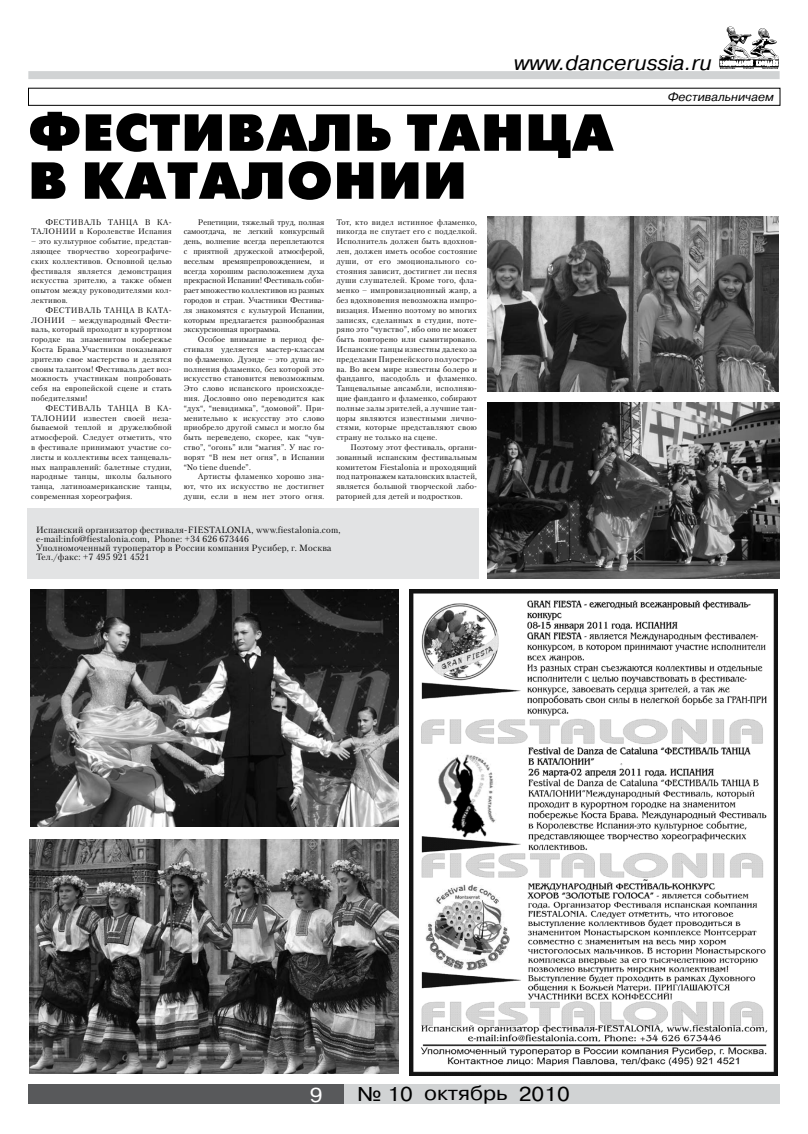
<style>
.page{position:relative;width:808px;height:1134px;background:#fff}
.page>*{position:absolute;margin:0;border:0;box-sizing:border-box;transform-origin:0 0}
.t1{font:52px/48px "Futuris XC";letter-spacing:.025em;color:#000}
.t2{font:italic 21px "Pragmatica C";color:#000}
.t3{font:20px "Pragmatica C";color:#000;scale:1.1 1}
.t4{font:20px "Pragmatica C";color:#fff;scale:1.1 1}
.t5{font:italic 12px "Pragmatica C";color:#000}
.t6{font:9px/9px "Petersburg C";letter-spacing:.02em;color:#000}
.t7{font:8px/9.8px "Petersburg C";letter-spacing:.025em;color:#000;text-align:justify}
</style>
<div class="page">
<div style="left:336px;top:1084px;width:444px;height:20px;background:#d1d3d4"></div>
<div style="left:28px;top:71px;width:752px;height:8px;background:#d1d3d4"></div>
<svg style="left:720px;top:26px;width:58px;height:43px"></svg>
<div style="left:28px;top:1084px;width:316px;height:20px;background:#58595b"></div>
<img style="left:409px;top:590px;width:369px;height:486px">
<img style="left:30px;top:590px;width:368px;height:237px">
<img style="left:488px;top:217px;width:290px;height:175px">
<img style="left:30px;top:839px;width:368px;height:234px">
<img style="left:488px;top:403px;width:292px;height:175px">
<div style="left:27px;top:509px;width:452px;height:70px;background:#e2e3e4"></div>
<h2 class="t2" style="left:514px;top:51px;width:199px">www.dancerussia.ru</h2>
<h1 class="t1" style="left:28px;top:109px;width:196px">ФЕСТИВА</h1>
<h1 class="t1" style="left:28px;top:109px;width:456px;text-indent:280px">ЛЬ ТАНЦА<br>В КАТАЛОНИИ</h1>
<p class="t7" style="left:31px;top:217px;width:142px;text-align:right">ФЕСТИВАЛЬ ТАНЦА В КА-<br>ТАЛОНИИ в Королевстве Испания</p>
<p class="t7" style="left:31px;top:236px;width:142px">– это культурное событие, представ&shy;ляющее творчество хореографиче&shy;ских коллективов. Основной целью фестиваля является демонстрация искусства зрителю, а также обмен опытом между руководителями кол&shy;лективов.</p>
<p class="t7" style="left:31px;top:305px;width:142px;text-indent:14px">ФЕСТИВАЛЬ ТАНЦА В КАТА-ЛОНИИ – международный Фести&shy;валь, который проходит в курортном городке на знаменитом побережье Коста Брава.Участники показывают зрителю свое мастерство и делятся своим талантом! Фестиваль дает воз&shy;можность участникам попробовать себя на европейской сцене и стать победителями!</p>
<p class="t7" style="left:31px;top:403px;width:142px;text-indent:14px">ФЕСТИВАЛЬ ТАНЦА В КА-ТАЛОНИИ известен своей неза&shy;бываемой теплой и дружелюбной атмосферой. Следует отметить, что в фестивале принимают участие со&shy;листы и коллективы всех танцеваль&shy;ных направлений: балетные студии, народные танцы, школы бального танца, латиноамериканские танцы, современная хореография.</p>
<p class="t7" style="left:184px;top:217px;width:142px;text-indent:14px">Репетиции, тяжелый труд, полная самоотдача, не легкий конкурсный день, волнение всегда переплетаются с приятной дружеской атмосферой, веселым времяпрепровождением, и всегда хорошим расположением духа прекрасной Испании! Фестиваль соби&shy;рает множество коллективов из разных городов и стран. Участники Фестива&shy;ля знакомятся с культурой Испании, которым предлагается разнообразная экскурсионная программа.</p>
<p class="t7" style="left:184px;top:334px;width:142px;text-indent:14px">Особое внимание в период фе&shy;стиваля уделяется мастер-классам по фламенко. Дуэнде – это душа ис&shy;полнения фламенко, без которой это искусство становится невозможным.<br>Это слово испанского происхожде&shy;ния. Дословно оно переводится как “дух“, “невидимка”, “домовой”. При&shy;менительно к искусству это слово приобрело другой смысл и могло бы быть переведено, скорее, как “чув&shy;ство”, “огонь” или “магия”. У нас го&shy;ворят “В нем нет огня”, в Испании “No tiene duende”.</p>
<p class="t7" style="left:184px;top:472px;width:142px;text-indent:14px">Артисты фламенко хорошо зна&shy;ют, что их искусство не достигнет души, если в нем нет этого огня.</p>
<p class="t7" style="left:336px;top:217px;width:142px">Тот, кто видел истинное фламенко, никогда не спутает его с подделкой.<br>Исполнитель должен быть вдохнов&shy;лен, должен иметь особое состояние души, от его эмоционального со&shy;стояния зависит, достигнет ли песня души слушателей. Кроме того, фла&shy;менко – импровизационный жанр, а без вдохновения невозможна импро&shy;визация. Именно поэтому во многих записях, сделанных в студии, поте&shy;ряно это “чувство”, ибо оно не может быть повторено или сымитировано.<br>Испанские танцы известны далеко за пределами Пиренейского полуостро&shy;ва. Во всем мире известны болеро и фанданго, пасодобль и фламенко.<br>Танцевальные ансамбли, исполняю&shy;щие фанданго и фламенко, собирают полные залы зрителей, а лучшие тан&shy;цоры являются известными лично&shy;стями, которые представляют свою страну не только на сцене.</p>
<p class="t7" style="left:336px;top:442px;width:142px;text-indent:14px">Поэтому этот фестиваль, органи&shy;зованный испанским фестивальным комитетом Fiestalonia и проходящий под патронажем каталонских властей, является большой творческой лабо&shy;раторией для детей и подростков.</p>
<p class="t6" style="left:36px;top:525px;width:306px">Испанский организатор фестиваля-FIESTALONIA, www.fiestalonia.com, e-mail:info@fiestalonia.com, Phone: +34 626 673446<br>Уполномоченный туроператор в России компания Русибер, г. Москва Тел./факс: +7 495 921 4521</p>
<h3 class="t5" style="left:668px;top:91px;width:107px">Фестивальничаем</h3>
<h3 class="t4" style="left:310px;top:1083px;width:13px">9</h3>
<h3 class="t3" style="left:357px;top:1083px;width:195px">№ 10 октябрь 2010</h3>
</div>
